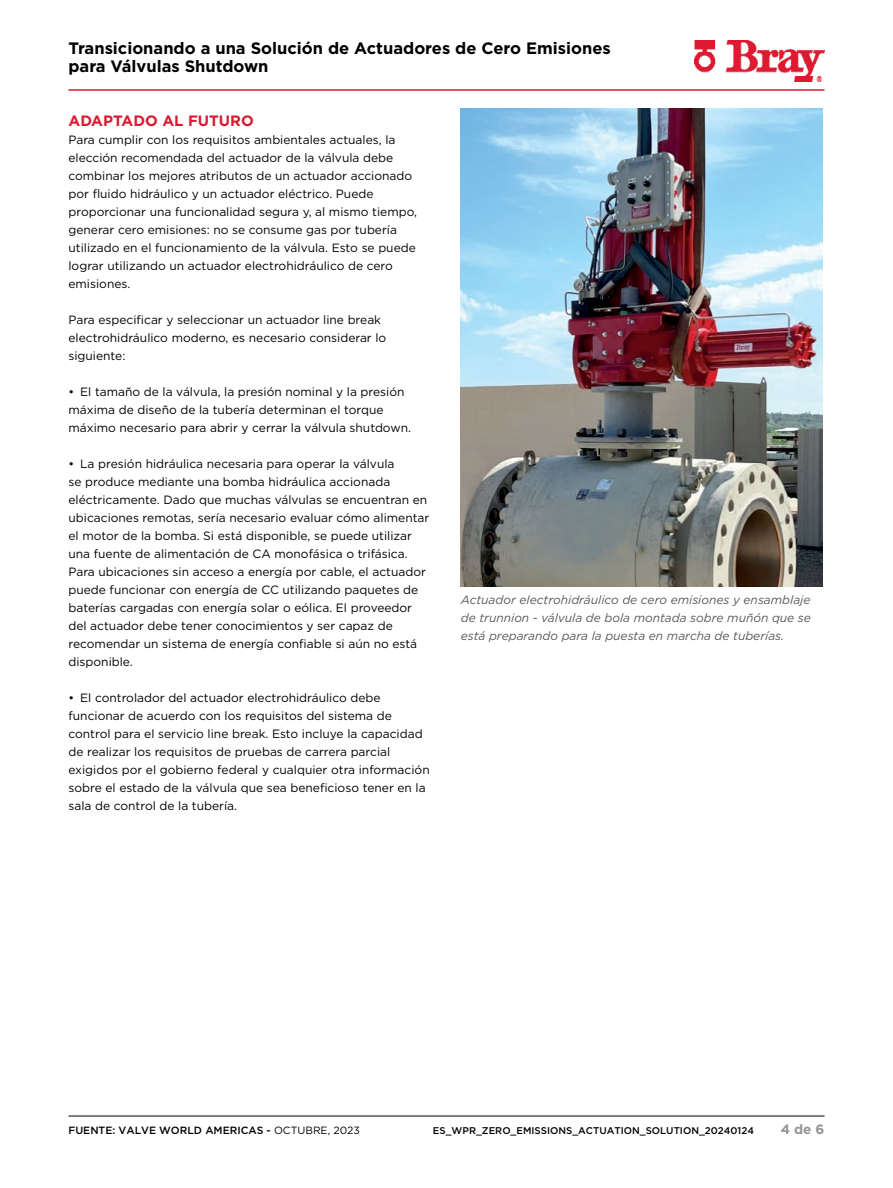
<style>
.page{position:relative;width:893px;height:1188px;background:#fff}
.page>*{position:absolute;margin:0;border:0;box-sizing:border-box;transform-origin:0 0}
.t1{font:700 16.5px/18px "Gotham";color:#000}
.t2{font:700 15px "Gotham";color:#da1a32}
.t3{font:700 13.5px "Gotham";color:#939598}
.t4{font:12px/18px "Gotham";color:#000}
.t5{font:italic 12px/18px "Gotham";color:#58585a;text-align:justify}
.t6{font:500 10.5px "Gotham";color:#000}
.t7{font:500 9.75px "Gotham";color:#000}
.s1{font-weight:400}
</style>
<div class="page">
<hr style="left:68px;top:1116px;width:756px;height:1px;background:#000">
<img style="left:694px;top:40px;width:130px;height:41px">
<hr style="left:68px;top:89px;width:756px;height:2px;background:#da1a32">
<img style="left:460px;top:108px;width:363px;height:478px">
<h1 class="t1" style="left:68px;top:39px;width:544px">Transicionando a una Solución de Actuadores de Cero Emisiones para Válvulas Shutdown</h1>
<p class="t2" style="left:68px;top:111px;width:187px">ADAPTADO AL FUTURO</p>
<p class="t4" style="left:68px;top:130px;width:350px">Para cumplir con los requisitos ambientales actuales, la elección recomendada del actuador de la válvula debe combinar los mejores atributos de un actuador accionado por fluido hidráulico y un actuador eléctrico. Puede proporcionar una funcionalidad segura y, al mismo tiempo, generar cero emisiones: no se consume gas por tubería utilizado en el funcionamiento de la válvula. Esto se puede lograr utilizando un actuador electrohidráulico de cero emisiones.</p>
<p class="t4" style="left:68px;top:310px;width:319px">Para especificar y seleccionar un actuador line break electrohidráulico moderno, es necesario considerar lo siguiente:</p>
<p class="t4" style="left:68px;top:382px;width:344px">• El tamaño de la válvula, la presión nominal y la presión máxima de diseño de la tubería determinan el torque máximo necesario para abrir y cerrar la válvula shutdown.</p>
<p class="t4" style="left:68px;top:454px;width:362px">• La presión hidráulica necesaria para operar la válvula<br>se produce mediante una bomba hidráulica accionada eléctricamente. Dado que muchas válvulas se encuentran en ubicaciones remotas, sería necesario evaluar cómo alimentar el motor de la bomba. Si está disponible, se puede utilizar una fuente de alimentación de CA monofásica o trifásica.<br>Para ubicaciones sin acceso a energía por cable, el actuador puede funcionar con energía de CC utilizando paquetes de baterías cargadas con energía solar o eólica. El proveedor del actuador debe tener conocimientos y ser capaz de recomendar un sistema de energía confiable si aún no está disponible.</p>
<p class="t4" style="left:68px;top:688px;width:363px">• El controlador del actuador electrohidráulico debe funcionar de acuerdo con los requisitos del sistema de control para el servicio line break. Esto incluye la capacidad de realizar los requisitos de pruebas de carrera parcial exigidos por el gobierno federal y cualquier otra información sobre el estado de la válvula que sea beneficioso tener en la sala de control de la tubería.</p>
<p class="t5" style="left:461px;top:590px;width:352px">Actuador electrohidráulico de cero emisiones y ensamblaje de trunnion - válvula de bola montada sobre muñón que se está preparando para la puesta en marcha de tuberías.</p>
<p class="t6" style="left:68px;top:1123px;width:293px">FUENTE: VALVE WORLD AMERICAS - <span class="s1">OCTUBRE, 2023</span></p>
<p class="t7" style="left:433px;top:1124px;width:323px">ES_WPR_ZERO_EMISSIONS_ACTUATION_SOLUTION_20240124</p>
<p class="t3" style="left:781px;top:1120px;width:45px">4 de 6</p>
</div>
